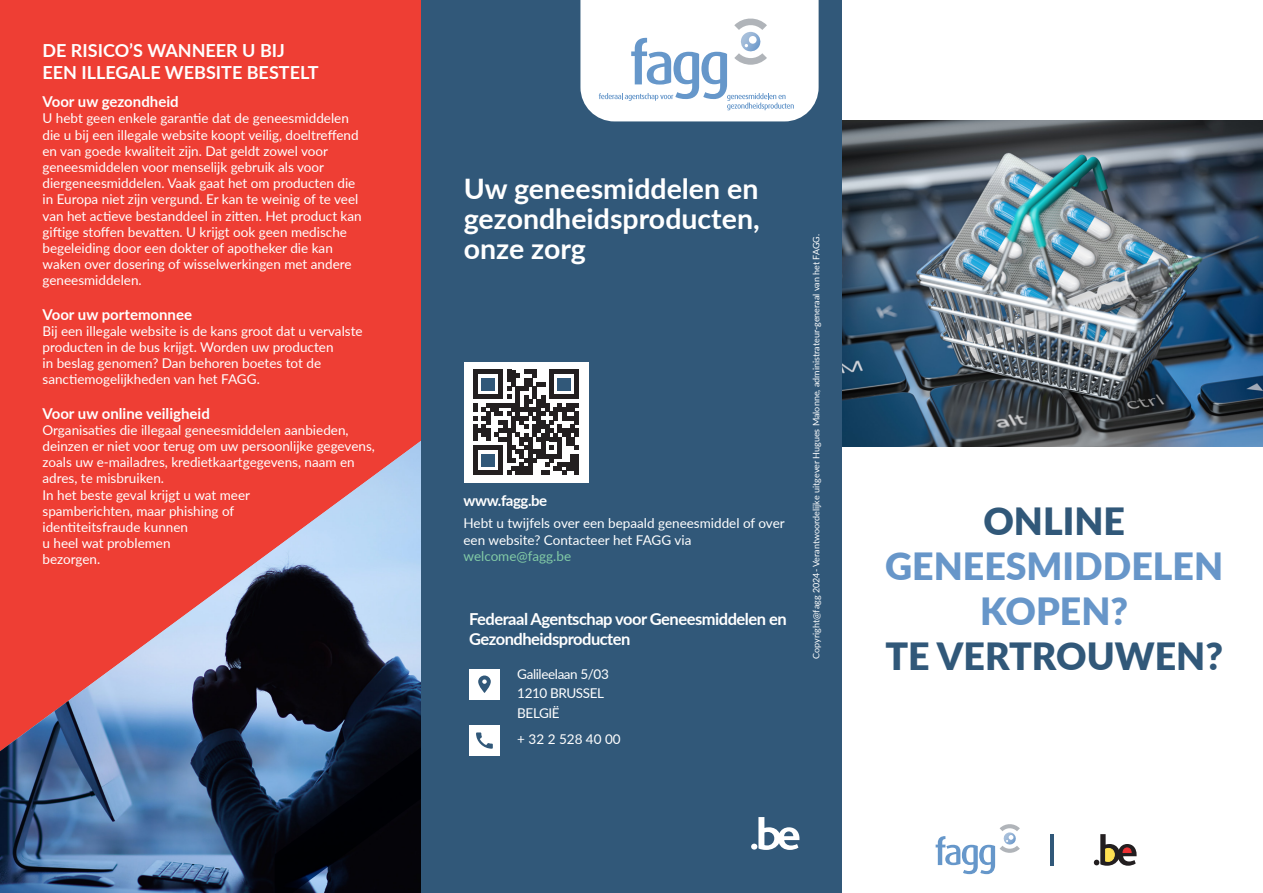
<style>
.page{position:relative;width:1263px;height:893px;background:#fff}
.page>*{position:absolute;margin:0;border:0;box-sizing:border-box;transform-origin:0 0}
.t1{font:900 37.5px/45px "Lato";color:#6796c9;text-align:center}
.t2{font:900 37.5px "Lato";color:#315879}
.t3{font:700 28.2px/30px "Lato";color:#fff;text-align:justify}
.t4{font:700 18px "Lato";color:#fff}
.t5{font:700 16.5px/19.8px "Lato";letter-spacing:-.03em;color:#fff}
.t6{font:700 15px "Lato";color:#fff}
.t7{font:700 15px "Lato";letter-spacing:-.03em;color:#fff}
.t8{font:13.5px/16.2px "Lato";color:#fff}
.t9{font:13.5px "Lato";letter-spacing:-.03em;color:#fff}
.t10{font:13.5px "Lato";color:#82cba6}
.t11{font:9px "Lato";color:#fff}
.s1{color:#315879}
</style>
<div class="page">
<div style="left:0;top:0;width:422px;height:893px;background:#ee3e34"></div>
<img style="left:0;top:441px;width:421px;height:452px">
<svg style="left:275px;top:747px;width:146px;height:146px;background:#101825"></svg>
<div style="left:421px;top:0;width:421px;height:893px;background:#315879"></div>
<div style="left:469px;top:725px;width:31px;height:31px;background:#fff"></div>
<svg style="left:476px;top:732px;width:17px;height:17px"></svg>
<div style="left:469px;top:669px;width:31px;height:31px;background:#fff"></div>
<svg style="left:478px;top:675px;width:13px;height:18px"></svg>
<svg style="left:580px;top:0;width:239px;height:121px;background:#ebf0f6"></svg>
<svg style="left:1094px;top:834px;width:42px;height:32px"></svg>
<svg style="left:936px;top:824px;width:84px;height:50px"></svg>
<hr style="left:1051px;top:835px;width:3px;height:31px;background:#315879">
<img style="left:842px;top:120px;width:421px;height:327px">
<div style="left:464px;top:362px;width:124px;height:120px;background:#fff"></div>
<svg style="left:473px;top:370px;width:106px;height:105px"></svg>
<svg style="left:751px;top:817px;width:48px;height:33px"></svg>
<p class="t4" style="left:43px;top:37px;width:244px">DE RISICO’S WANNEER U BIJ</p>
<p class="t4" style="left:43px;top:59px;width:278px">EEN ILLEGALE WEBSITE BESTELT</p>
<p class="t6" style="left:43px;top:91px;width:138px">Voor uw gezondheid</p>
<p class="t8" style="left:43px;top:110px;width:321px">U hebt geen enkele garantie dat de geneesmiddelen die u bij een illegale website koopt veilig, doeltreffend en van goede kwaliteit zijn. Dat geldt zowel voor geneesmiddelen voor menselijk gebruik als voor diergeneesmiddelen. Vaak gaat het om producten die in Europa niet zijn vergund. Er kan te weinig of te veel van het actieve bestanddeel in zitten. Het product kan giftige stoffen bevatten. U krijgt ook geen medische begeleiding door een dokter of apotheker die kan waken over dosering of wisselwerkingen met andere geneesmiddelen.</p>
<p class="t6" style="left:43px;top:303px;width:151px">Voor uw portemonnee</p>
<p class="t8" style="left:43px;top:322px;width:322px">Bij een illegale website is de kans groot dat u vervalste producten in de bus krijgt. Worden uw producten<br>in beslag genomen? Dan behoren boetes tot de sanctiemogelijkheden van het FAGG.</p>
<p class="t6" style="left:43px;top:402px;width:169px">Voor uw online veiligheid</p>
<p class="t8" style="left:43px;top:421px;width:334px">Organisaties die illegaal geneesmiddelen aanbieden, deinzen er niet voor terug om uw persoonlijke gegevens, zoals uw e-mailadres, kredietkaartgegevens, naam en adres, te misbruiken.</p>
<p class="t8" style="left:43px;top:486px;width:209px">In het beste geval krijgt u wat meer</p>
<p class="t8" style="left:43px;top:502px;width:193px">spamberichten, maar phishing of</p>
<p class="t8" style="left:43px;top:518px;width:147px">identiteitsfraude kunnen</p>
<p class="t8" style="left:43px;top:535px;width:130px">u heel wat problemen</p>
<p class="t8" style="left:43px;top:551px;width:59px">bezorgen.</p>
<p class="t3" style="left:464px;top:172px;width:297px">Uw geneesmiddelen en gezondheidsproducten, onze zorg</p>
<p class="t7" style="left:463px;top:490px;width:85px">www.fagg.be</p>
<p class="t8" style="left:463px;top:515px;width:323px">Hebt u twijfels over een bepaald geneesmiddel of over een website? Contacteer het FAGG via</p>
<p class="t10" style="left:463px;top:546px;width:109px">welcome@fagg.be</p>
<p class="t5" style="left:469px;top:608px;width:319px">Federaal Agentschap voor Geneesmiddelen en<br>Gezondheidsproducten</p>
<p class="t9" style="left:517px;top:664px;width:93px">Galileelaan 5/03</p>
<p class="t9" style="left:517px;top:684px;width:88px">1210 BRUSSEL</p>
<p class="t8" style="left:517px;top:704px;width:44px">BELGIË</p>
<p class="t8" style="left:517px;top:731px;width:105px">+ 32 2 528 40 00</p>
<p class="t11" style="left:810px;top:659px;width:426px;rotate:-90deg">Copyright@fagg 2024- Verantwoordelijke uitgever Hugues Malonne, administrateur-generaal van het FAGG.</p>
<p class="t1" style="left:885px;top:497px;width:339px"><span class="s1">ONLINE<br></span>GENEESMIDDELEN<br>KOPEN?</p>
<p class="t2" style="left:885px;top:628px;width:339px">TE VERTROUWEN?</p>
</div>
